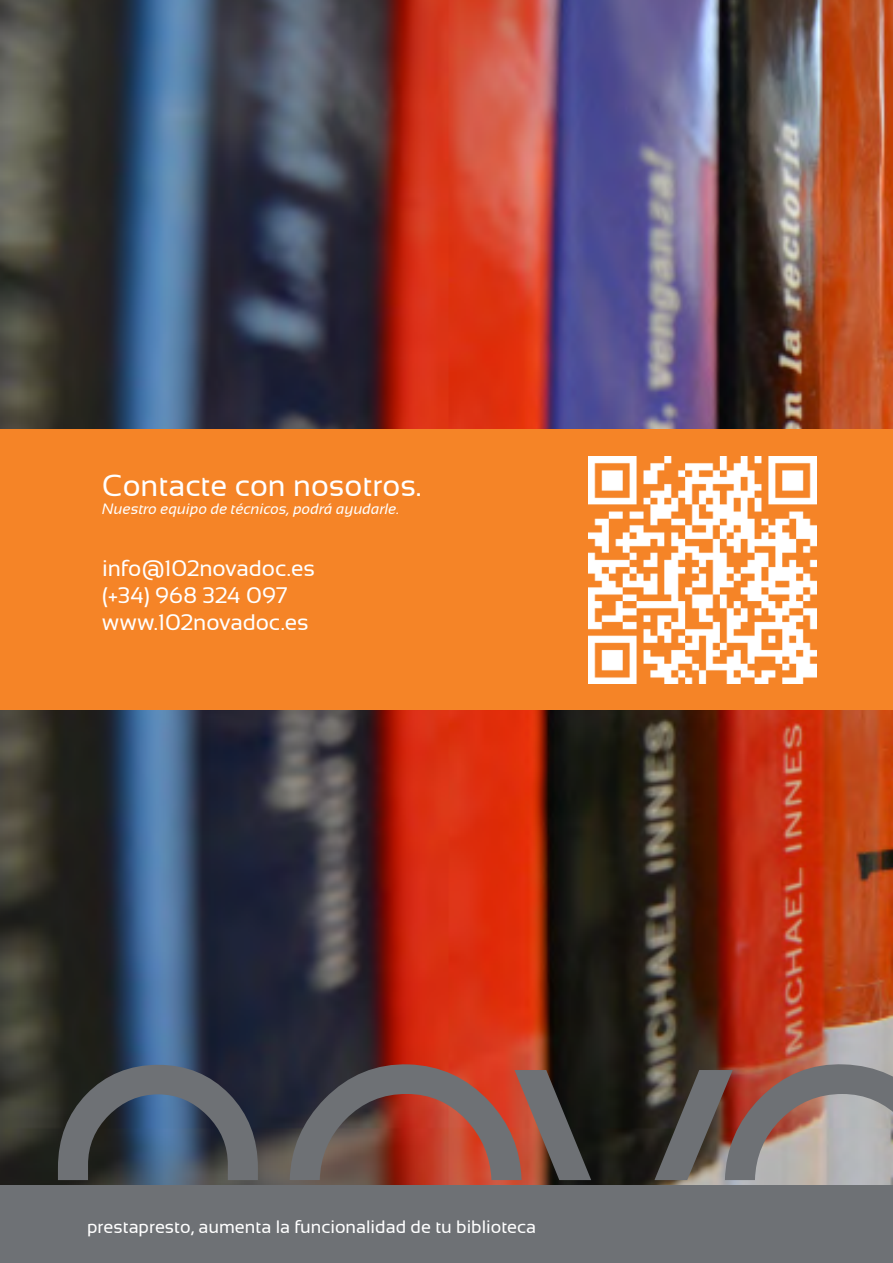
<style>
.page{position:relative;width:893px;height:1263px;background:#fff}
.page>*{position:absolute;margin:0;border:0;box-sizing:border-box;transform-origin:0 0}
.t1{font:30.45px "Sansation";color:#fff}
.t2{font:22.5px/27px "Sansation";letter-spacing:-.005em;color:#fff}
.t3{font:18px "Sansation";color:#fff}
.t4{font:italic 15px "Sansation";letter-spacing:.01em;color:#fff}
</style>
<div class="page">
<img style="left:0;top:0;width:893px;height:1185px">
<div style="left:0;top:1185px;width:893px;height:78px;background:#6e7175"></div>
<svg style="left:58px;top:1065px;width:200px;height:115px"></svg>
<svg style="left:290px;top:1063px;width:301px;height:117px"></svg>
<svg style="left:654px;top:1063px;width:239px;height:117px"></svg>
<div style="left:0;top:430px;width:893px;height:280px;background:#f58427"></div>
<img style="left:589px;top:457px;width:227px;height:227px">
<h1 class="t1" style="left:102px;top:468px;width:321px">Contacte con nosotros.</h1>
<p class="t4" style="left:102px;top:500px;width:299px">Nuestro equipo de técnicos, podrá ayudarle.</p>
<p class="t2" style="left:102px;top:554px;width:214px">info@102novadoc.es (+34) 968 324 097 www.102novadoc.es</p>
<p class="t3" style="left:87px;top:1216px;width:450px">prestapresto, aumenta la funcionalidad de tu biblioteca</p>
</div>
